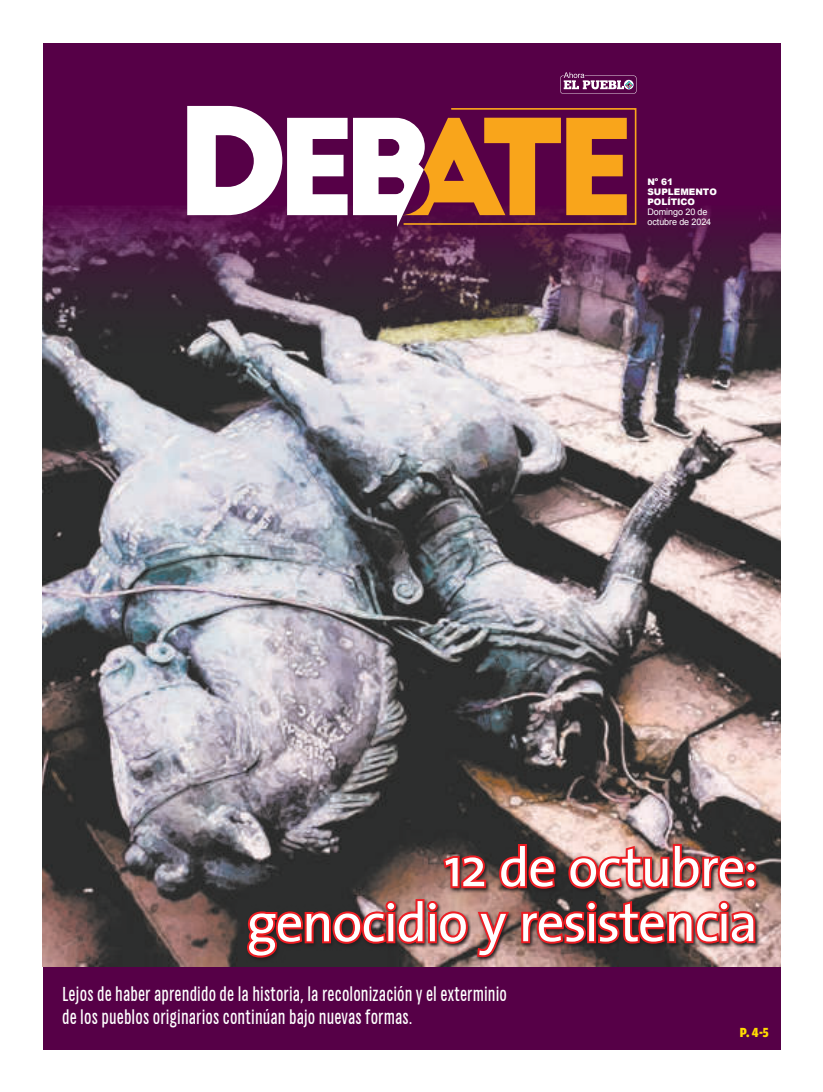
<style>
.page{position:relative;width:823px;height:1092px;background:#fff}
.page>*{position:absolute;margin:0;border:0;box-sizing:border-box;transform-origin:0 0}
.t1{font:55px/55px "The Sans";letter-spacing:-.03em;color:#fff;text-align:right}
.t2{font:20px/22px "Chartwell Bars";letter-spacing:.005em;color:#fff}
.t3{font:900 14px "Amplitude Cond";color:#ffdc01}
.t4{font:9px/10px "Arial";letter-spacing:-.005em;color:#fff}
.t5{font:900 9px/10px "Arial";letter-spacing:-.005em;color:#fff}
</style>
<div class="page">
<div style="left:43px;top:43px;width:737px;height:1006px;background:#560047"></div>
<img style="left:42px;top:206px;width:738px;height:760px">
<svg style="left:560px;top:72px;width:76px;height:22px"></svg>
<svg style="left:187px;top:106px;width:160px;height:109px"></svg>
<svg style="left:353px;top:108px;width:284px;height:119px"></svg>
<svg style="left:246px;top:843px;width:515px;height:119px;background:#605350"></svg>
<svg style="left:440px;top:853px;width:48px;height:37px;background:#a63737"></svg>
<svg style="left:497px;top:842px;width:60px;height:48px;background:#882729"></svg>
<img style="left:566px;top:841px;width:192px;height:49px">
<svg style="left:245px;top:897px;width:266px;height:62px;background:#944141"></svg>
<svg style="left:519px;top:898px;width:238px;height:47px;background:#ab4142"></svg>
<p class="t5" style="left:647px;top:176px;width:71px">N<sup>o</sup> 61<br>SUPLEMENTO<br>POLÍTICO</p>
<p class="t4" style="left:647px;top:207px;width:65px">Domingo 20 de octubre de 2024</p>
<h1 class="t1" style="left:246px;top:845px;width:512px">12 de octubre: genocidio y resistencia</h1>
<p class="t2" style="left:62px;top:984px;width:446px">Lejos de haber aprendido de la historia, la recolonización y el exterminio de los pueblos originarios continúan bajo nuevas formas.</p>
<p class="t3" style="left:739px;top:1023px;width:30px">P. 4-5</p>
</div>
